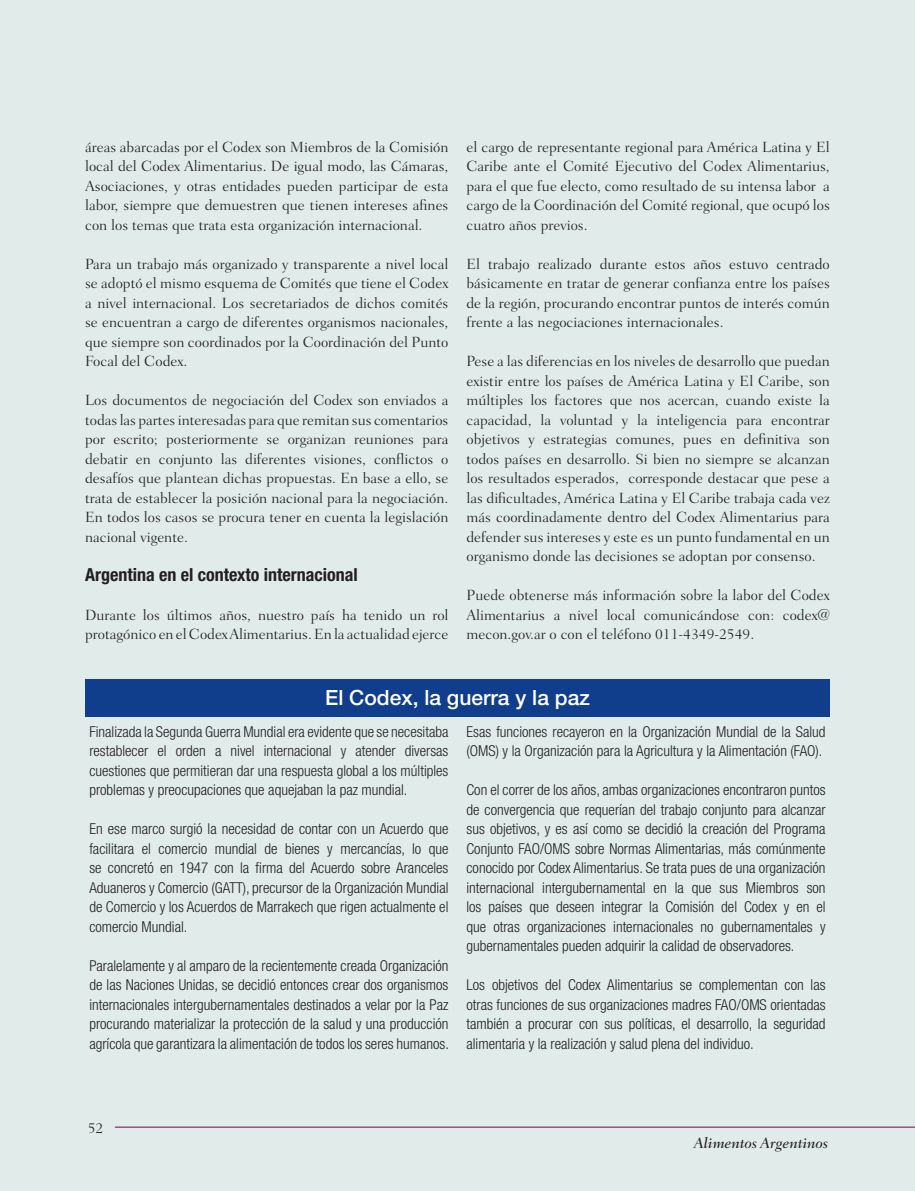
<style>
.page{position:relative;width:915px;height:1191px;background:#fff}
.page>*{position:absolute;margin:0;border:0;box-sizing:border-box;transform-origin:0 0}
.t1{font:500 21px "Helvetica Neue LT Std";color:#fff}
.t2{font:700 condensed 18px "Helvetica Neue LT Std";color:#231f20}
.t3{font:300 15px/19.5px "Fairfield LT Std";color:#231f20;text-align:justify}
.t4{font:300 condensed 15px/19.5px "Helvetica Neue LT Std";color:#231f20;text-align:justify}
.t5{font:italic 500 15px "Fairfield LT Std";color:#231f20}
</style>
<div class="page">
<div style="left:0;top:0;width:914px;height:1191px;background:#e1ebea"></div>
<hr style="left:115px;top:1126px;width:799px;height:1px;background:#7c0040">
<div style="left:85px;top:679px;width:744px;height:37px;background:#103d8c"></div>
<p class="t3" style="left:85px;top:137px;width:365px">áreas abarcadas por el Codex son Miembros de la Comisión local del Codex Alimentarius. De igual modo, las Cámaras, Asociaciones, y otras entidades pueden participar de esta labor, siempre que demuestren que tienen intereses afines con los temas que trata esta organización internacional.</p>
<p class="t3" style="left:85px;top:254px;width:365px">Para un trabajo más organizado y transparente a nivel local se adoptó el mismo esquema de Comités que tiene el Codex a nivel internacional. Los secretariados de dichos comités se encuentran a cargo de diferentes organismos nacionales, que siempre son coordinados por la Coordinación del Punto Focal del Codex.</p>
<p class="t3" style="left:85px;top:390px;width:365px">Los documentos de negociación del Codex son enviados a todas las partes interesadas para que remitan sus comentarios por escrito; posteriormente se organizan reuniones para debatir en conjunto las diferentes visiones, conflictos o desafíos que plantean dichas propuestas. En base a ello, se trata de establecer la posición nacional para la negociación.<br>En todos los casos se procura tener en cuenta la legislación nacional vigente.</p>
<p class="t2" style="left:85px;top:563px;width:274px">Argentina en el contexto internacional</p>
<p class="t3" style="left:85px;top:605px;width:365px">Durante los últimos años, nuestro país ha tenido un rol protagónico en el Codex Alimentarius. En la actualidad ejerce</p>
<p class="t3" style="left:466px;top:137px;width:365px">el cargo de representante regional para América Latina y El Caribe ante el Comité Ejecutivo del Codex Alimentarius, para el que fue electo, como resultado de su intensa labor a cargo de la Coordinación del Comité regional, que ocupó los cuatro años previos.</p>
<p class="t3" style="left:466px;top:254px;width:365px">El trabajo realizado durante estos años estuvo centrado básicamente en tratar de generar confianza entre los países de la región, procurando encontrar puntos de interés común frente a las negociaciones internacionales.</p>
<p class="t3" style="left:466px;top:351px;width:365px">Pese a las diferencias en los niveles de desarrollo que puedan existir entre los países de América Latina y El Caribe, son múltiples los factores que nos acercan, cuando existe la capacidad, la voluntad y la inteligencia para encontrar objetivos y estrategias comunes, pues en definitiva son todos países en desarrollo. Si bien no siempre se alcanzan los resultados esperados, corresponde destacar que pese a las dificultades, América Latina y El Caribe trabaja cada vez más coordinadamente dentro del Codex Alimentarius para defender sus intereses y este es un punto fundamental en un organismo donde las decisiones se adoptan por consenso.</p>
<p class="t3" style="left:466px;top:585px;width:365px">Puede obtenerse más información sobre la labor del Codex Alimentarius a nivel local comunicándose con: codex@ mecon.gov.ar o con el teléfono 011-4349-2549.</p>
<p class="t1" style="left:325px;top:685px;width:266px">El Codex, la guerra y la paz</p>
<p class="t4" style="left:89px;top:721px;width:360px">Finalizada la Segunda Guerra Mundial era evidente que se necesitaba restablecer el orden a nivel internacional y atender diversas cuestiones que permitieran dar una respuesta global a los múltiples problemas y preocupaciones que aquejaban la paz mundial.</p>
<p class="t4" style="left:89px;top:819px;width:360px">En ese marco surgió la necesidad de contar con un Acuerdo que facilitara el comercio mundial de bienes y mercancías, lo que se concretó en 1947 con la firma del Acuerdo sobre Aranceles Aduaneros y Comercio (GATT), precursor de la Organización Mundial de Comercio y los Acuerdos de Marrakech que rigen actualmente el comercio Mundial.</p>
<p class="t4" style="left:89px;top:955px;width:361px">Paralelamente y al amparo de la recientemente creada Organización de las Naciones Unidas, se decidió entonces crear dos organismos internacionales intergubernamentales destinados a velar por la Paz procurando materializar la protección de la salud y una producción agrícola que garantizara la alimentación de todos los seres humanos.</p>
<p class="t4" style="left:466px;top:721px;width:360px">Esas funciones recayeron en la Organización Mundial de la Salud (OMS) y la Organización para la Agricultura y la Alimentación (FAO).</p>
<p class="t4" style="left:466px;top:780px;width:360px">Con el correr de los años, ambas organizaciones encontraron puntos de convergencia que requerían del trabajo conjunto para alcanzar sus objetivos, y es así como se decidió la creación del Programa Conjunto FAO/OMS sobre Normas Alimentarias, más comúnmente conocido por Codex Alimentarius. Se trata pues de una organización internacional intergubernamental en la que sus Miembros son los países que deseen integrar la Comisión del Codex y en el que otras organizaciones internacionales no gubernamentales y gubernamentales pueden adquirir la calidad de observadores.</p>
<p class="t4" style="left:466px;top:975px;width:360px">Los objetivos del Codex Alimentarius se complementan con las otras funciones de sus organizaciones madres FAO/OMS orientadas también a procurar con sus políticas, el desarrollo, la seguridad alimentaria y la realización y salud plena del individuo.</p>
<p class="t3" style="left:88px;top:1118px;width:17px">52</p>
<p class="t5" style="left:693px;top:1134px;width:135px">Alimentos Argentinos</p>
</div>
